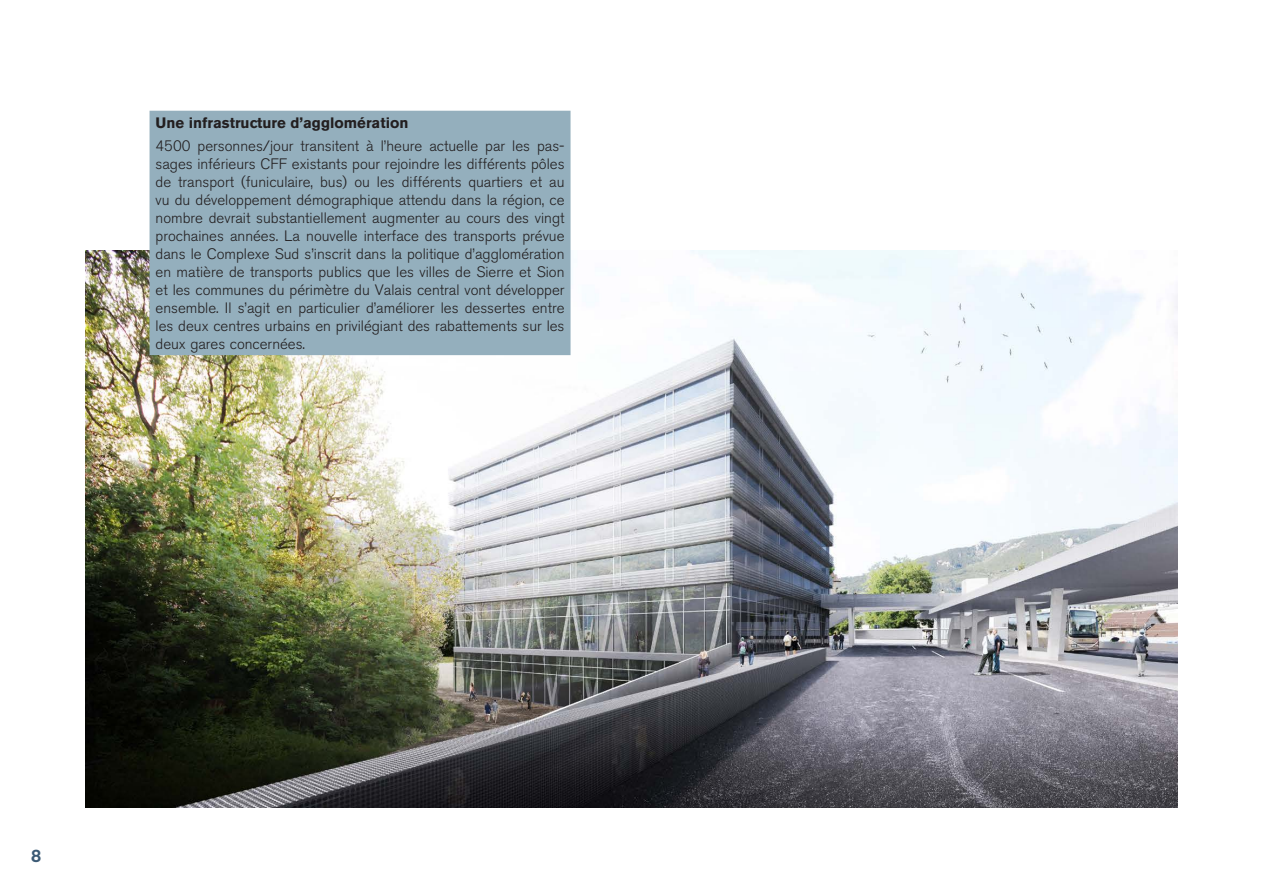
<style>
.page{position:relative;width:1263px;height:893px;background:#fff}
.page>*{position:absolute;margin:0;border:0;box-sizing:border-box;transform-origin:0 0}
.t1{font:500 18px "Akzidenz Grotesk BE";color:#3b5a75}
.t2{font:300 15px/18px "Akzidenz Grotesk BE";color:#231f20;text-align:justify}
.t3{font:700 15px "Akzidenz Grotesk BE";color:#231f20}
</style>
<div class="page">
<img style="left:85px;top:251px;width:1093px;height:557px">
<div style="left:150px;top:111px;width:420px;height:244px;background:#94afbd"></div>
<p class="t3" style="left:156px;top:114px;width:254px">Une infrastructure d’agglomération</p>
<p class="t2" style="left:156px;top:137px;width:410px">4500 personnes/jour transitent à l’heure actuelle par les pas&shy;sages inférieurs CFF existants pour rejoindre les différents pôles de transport (funiculaire, bus) ou les différents quartiers et au vu du développement démographique attendu dans la région, ce nombre devrait substantiellement augmenter au cours des vingt prochaines années. La nouvelle interface des transports prévue dans le Complexe Sud s’inscrit dans la politique d’agglomération en matière de transports publics que les villes de Sierre et Sion et les communes du périmètre du Valais central vont développer ensemble. Il s’agit en particulier d’améliorer les dessertes entre les deux centres urbains en privilégiant des rabattements sur les deux gares concernées.</p>
<p class="t1" style="left:31px;top:845px;width:12px">8</p>
</div>
